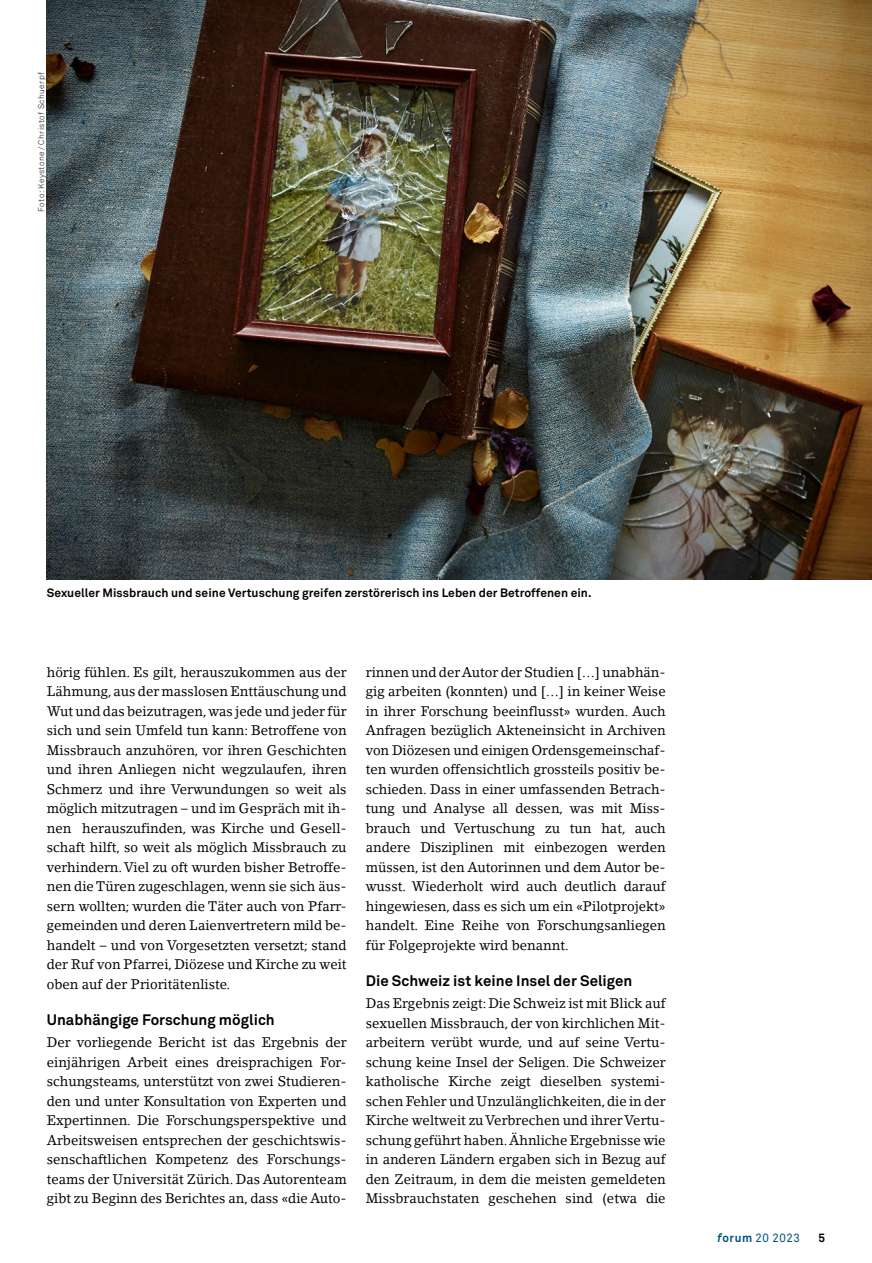
<style>
.page{position:relative;width:872px;height:1263px;background:#fff}
.page>*{position:absolute;margin:0;border:0;box-sizing:border-box;transform-origin:0 0}
.t1{font:700 15px "Akkurat Pro";color:#000}
.t2{font:13.8px/19.5px "Lino Letter";color:#000;scale:.96 1}
.t3{font:700 12px "Akkurat Pro";letter-spacing:.005em;color:#000}
.t4{font:12px "Akkurat Pro";letter-spacing:.045em;color:#005478;scale:.96 1}
.t5{font:700 12px "Akkurat Pro";letter-spacing:.005em;color:#000;scale:.96 1}
.t6{font:8.25px "Akkurat Light Pro";letter-spacing:.045em;color:#000}
.s1{font-weight:700;font-style:italic}
.s2{font-weight:700}
</style>
<div class="page">
<img style="left:47px;top:0;width:825px;height:579px">
<p class="t6" style="left:36px;top:212px;width:141px;rotate:-90deg">Foto: Keystone / Christof Schuerpf</p>
<p class="t3" style="left:47px;top:586px;width:546px">Sexueller Missbrauch und seine Vertuschung greifen zerstörerisch ins Leben der Betroffenen ein.</p>
<p class="t2" style="left:47px;top:662px;width:314px">hörig fühlen. Es gilt, herauszukommen aus der Lähmung, aus der masslosen Enttäuschung und Wut und das beizutragen, was jede und jeder für sich und sein Umfeld tun kann: Betroffene von Missbrauch anzuhören, vor ihren Geschichten und ihren Anliegen nicht wegzulaufen, ihren Schmerz und ihre Verwundungen so weit als möglich mitzutragen – und im Gespräch mit ih&shy;nen herauszufinden, was Kirche und Gesell&shy;schaft hilft, so weit als möglich Missbrauch zu verhindern. Viel zu oft wurden bisher Betroffe&shy;nen die Türen zugeschlagen, wenn sie sich äus&shy;sern wollten; wurden die Täter auch von Pfarr&shy;gemeinden und deren Laienvertretern mild be&shy;handelt – und von Vorgesetzten versetzt; stand der Ruf von Pfarrei, Diözese und Kirche zu weit oben auf der Prioritätenliste.</p>
<p class="t1" style="left:47px;top:1010px;width:229px">Unabhängige Forschung möglich</p>
<p class="t2" style="left:47px;top:1033px;width:314px">Der vorliegende Bericht ist das Ergebnis der einjährigen Arbeit eines dreisprachigen For&shy;schungsteams, unterstützt von zwei Studieren&shy;den und unter Konsultation von Experten und Expertinnen. Die Forschungsperspektive und Arbeitsweisen entsprechen der geschichtswis&shy;senschaftlichen Kompetenz des Forschungs&shy;teams der Universität Zürich. Das Autorenteam gibt zu Beginn des Berichtes an, dass «die Auto-</p>
<p class="t2" style="left:366px;top:662px;width:314px;text-align:justify">rinnen und der Autor der Studien […] unabhän&shy;gig arbeiten (konnten) und […] in keiner Weise in ihrer Forschung beeinflusst» wurden. Auch Anfragen bezüglich Akteneinsicht in Archiven von Diözesen und einigen Ordensgemeinschaf&shy;ten wurden offensichtlich grossteils positiv be&shy;schieden. Dass in einer umfassenden Betrach&shy;tung und Analyse all dessen, was mit Miss&shy;brauch und Vertuschung zu tun hat, auch andere Disziplinen mit einbezogen werden müssen, ist den Autorinnen und dem Autor be&shy;wusst. Wiederholt wird auch deutlich darauf hingewiesen, dass es sich um ein «Pilotprojekt» handelt. Eine Reihe von Forschungsanliegen für Folgeprojekte wird benannt.</p>
<p class="t1" style="left:366px;top:971px;width:268px">Die Schweiz ist keine Insel der Seligen</p>
<p class="t2" style="left:366px;top:994px;width:314px;text-align:justify">Das Ergebnis zeigt: Die Schweiz ist mit Blick auf sexuellen Missbrauch, der von kirchlichen Mit&shy;arbeitern verübt wurde, und auf seine Vertu&shy;schung keine Insel der Seligen. Die Schweizer katholische Kirche zeigt dieselben systemi&shy;schen Fehler und Unzulänglichkeiten, die in der Kirche weltweit zu Verbrechen und ihrer Vertu&shy;schung geführt haben. Ähnliche Ergebnisse wie in anderen Ländern ergaben sich in Bezug auf den Zeitraum, in dem die meisten gemeldeten Missbrauchstaten geschehen sind (etwa die</p>
<p class="t4" style="left:717px;top:1231px;width:87px"><span class="s1">f</span><span class="s2">orum</span> 20 2023</p>
<p class="t5" style="left:818px;top:1231px;width:8px">5</p>
</div>
